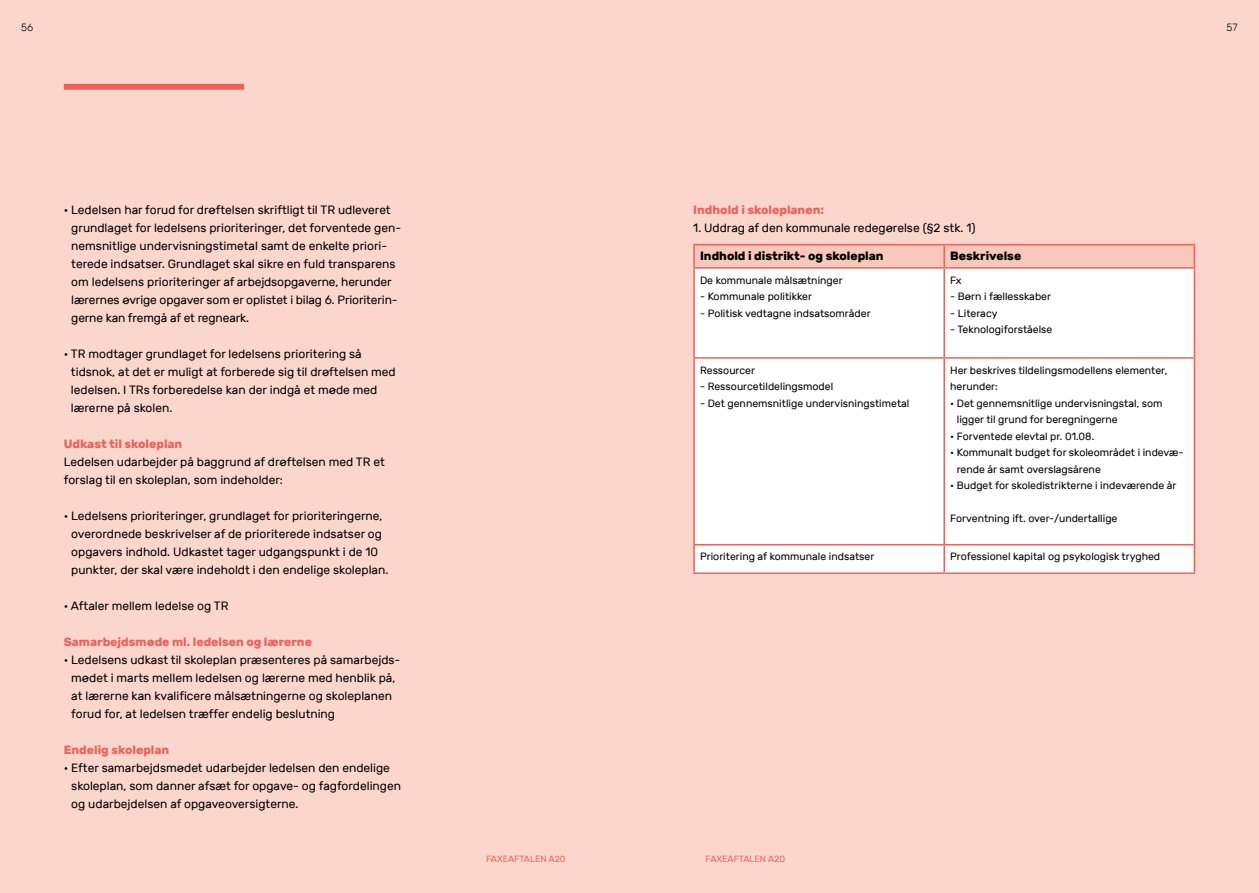
<style>
.page{position:relative;width:1259px;height:893px;background:#fbd6cd}
.page>*{position:absolute;margin:0;border:0;box-sizing:border-box;transform-origin:0 0}
.t1{font:12px/18px "Rubik";color:#000}
.t2{font:700 12px "Rubik";color:#ec635c}
.t3{font:700 12px "Rubik";color:#000}
.t4{font:10.5px/16.5px "Rubik";color:#000}
.t5{font:300 10.5px "Rubik";color:#000}
.t6{font:9px "Rubik";color:#ec635c}
</style>
<div class="page">
<div style="left:64px;top:84px;width:180px;height:6px;background:#ec635c"></div>
<div style="left:695px;top:245px;width:498px;height:22px;background:#f9c7bc"></div>
<div style="left:695px;top:269px;width:498px;height:303px;background:#fff"></div>
<hr style="left:693px;top:245px;width:2px;height:22px;background:#ec635c">
<hr style="left:693px;top:244px;width:251px;height:1px;background:#ec635c">
<hr style="left:943px;top:245px;width:2px;height:22px;background:#ec635c">
<hr style="left:944px;top:244px;width:251px;height:1px;background:#ec635c">
<hr style="left:1193px;top:245px;width:2px;height:22px;background:#ec635c">
<hr style="left:693px;top:269px;width:2px;height:88px;background:#ec635c">
<hr style="left:693px;top:267px;width:251px;height:2px;background:#ec635c">
<hr style="left:943px;top:269px;width:2px;height:88px;background:#ec635c">
<hr style="left:944px;top:267px;width:251px;height:2px;background:#ec635c">
<hr style="left:1193px;top:269px;width:2px;height:88px;background:#ec635c">
<hr style="left:693px;top:359px;width:2px;height:185px;background:#ec635c">
<hr style="left:693px;top:357px;width:251px;height:2px;background:#ec635c">
<hr style="left:943px;top:359px;width:2px;height:185px;background:#ec635c">
<hr style="left:944px;top:357px;width:251px;height:2px;background:#ec635c">
<hr style="left:1193px;top:359px;width:2px;height:185px;background:#ec635c">
<hr style="left:693px;top:545px;width:2px;height:27px;background:#ec635c">
<hr style="left:693px;top:544px;width:251px;height:1px;background:#ec635c">
<hr style="left:693px;top:572px;width:251px;height:2px;background:#ec635c">
<hr style="left:943px;top:545px;width:2px;height:27px;background:#ec635c">
<hr style="left:944px;top:544px;width:251px;height:1px;background:#ec635c">
<hr style="left:1193px;top:545px;width:2px;height:27px;background:#ec635c">
<hr style="left:944px;top:572px;width:251px;height:2px;background:#ec635c">
<p class="t5" style="left:21px;top:22px;width:14px">56</p>
<p class="t1" style="left:71px;top:201px;width:331px;text-indent:-7px">• Ledelsen har forud for drøftelsen skriftligt til TR udleveret grundlaget for ledelsens prioriteringer, det forventede gen&shy;nemsnitlige undervisningstimetal samt de enkelte priori&shy;terede indsatser. Grundlaget skal sikre en fuld transparens om ledelsens prioriteringer af arbejdsopgaverne, herunder lærernes øvrige opgaver som er oplistet i bilag 6. Prioriterin&shy;gerne kan fremgå af et regneark.</p>
<p class="t1" style="left:71px;top:345px;width:326px;text-indent:-7px">• TR modtager grundlaget for ledelsens prioritering så tidsnok, at det er muligt at forberede sig til drøftelsen med ledelsen. I TRs forberedelse kan der indgå et møde med lærerne på skolen.</p>
<p class="t2" style="left:64px;top:437px;width:120px">Udkast til skoleplan</p>
<p class="t1" style="left:64px;top:453px;width:323px">Ledelsen udarbejder på baggrund af drøftelsen med TR et forslag til en skoleplan, som indeholder:</p>
<p class="t1" style="left:71px;top:507px;width:318px;text-indent:-7px">• Ledelsens prioriteringer, grundlaget for prioriteringerne, overordnede beskrivelser af de prioriterede indsatser og opgavers indhold. Udkastet tager udgangspunkt i de 10 punkter, der skal være indeholdt i den endelige skoleplan.</p>
<p class="t1" style="left:64px;top:597px;width:166px">• Aftaler mellem ledelse og TR</p>
<p class="t2" style="left:64px;top:635px;width:250px">Samarbejdsmøde ml. ledelsen og lærerne</p>
<p class="t1" style="left:71px;top:651px;width:331px;text-indent:-7px">• Ledelsens udkast til skoleplan præsenteres på samarbejds&shy;mødet i marts mellem ledelsen og lærerne med henblik på, at lærerne kan kvalificere målsætningerne og skoleplanen forud for, at ledelsen træffer endelig beslutning</p>
<p class="t2" style="left:64px;top:743px;width:107px">Endelig skoleplan</p>
<p class="t1" style="left:71px;top:759px;width:331px;text-indent:-7px">• Efter samarbejdsmødet udarbejder ledelsen den endelige skoleplan, som danner afsæt for opgave- og fagfordelingen og udarbejdelsen af opgaveoversigterne.</p>
<p class="t6" style="left:486px;top:854px;width:81px">FAXEAFTALEN A20</p>
<p class="t5" style="left:1226px;top:22px;width:13px">57</p>
<p class="t2" style="left:693px;top:203px;width:132px">Indhold i skoleplanen:</p>
<p class="t1" style="left:693px;top:219px;width:284px">1. Uddrag af den kommunale redegørelse (§2 stk. 1)</p>
<p class="t3" style="left:700px;top:249px;width:185px">Indhold i distrikt- og skoleplan</p>
<p class="t3" style="left:950px;top:249px;width:73px">Beskrivelse</p>
<p class="t4" style="left:700px;top:272px;width:144px">De kommunale målsætninger</p>
<p class="t4" style="left:700px;top:289px;width:114px">- Kommunale politikker</p>
<p class="t4" style="left:700px;top:305px;width:172px">- Politisk vedtagne indsatsområder</p>
<p class="t4" style="left:950px;top:272px;width:13px">Fx</p>
<p class="t4" style="left:950px;top:289px;width:102px">- Børn i fællesskaber</p>
<p class="t4" style="left:950px;top:305px;width:49px">- Literacy</p>
<p class="t4" style="left:950px;top:322px;width:104px">- Teknologiforståelse</p>
<p class="t4" style="left:700px;top:362px;width:57px">Ressourcer</p>
<p class="t4" style="left:700px;top:378px;width:135px">- Ressourcetildelingsmodel</p>
<p class="t4" style="left:700px;top:395px;width:211px">- Det gennemsnitlige undervisningstimetal</p>
<p class="t4" style="left:950px;top:362px;width:218px">Her beskrives tildelingsmodellens elementer, herunder:</p>
<p class="t4" style="left:956px;top:395px;width:207px;text-indent:-7px">• Det gennemsnitlige undervisningstal, som ligger til grund for beregningerne</p>
<p class="t4" style="left:950px;top:428px;width:145px">• Forventede elevtal pr. 01.08.</p>
<p class="t4" style="left:956px;top:444px;width:228px;text-indent:-7px">• Kommunalt budget for skoleområdet i indevæ&shy;rende år samt overslagsårene</p>
<p class="t4" style="left:950px;top:477px;width:228px">• Budget for skoledistrikterne i indeværende år</p>
<p class="t4" style="left:950px;top:510px;width:169px">Forventning ift. over-/undertallige</p>
<p class="t4" style="left:700px;top:549px;width:176px">Prioritering af kommunale indsatser</p>
<p class="t4" style="left:950px;top:549px;width:211px">Professionel kapital og psykologisk tryghed</p>
<p class="t6" style="left:705px;top:854px;width:81px">FAXEAFTALEN A20</p>
</div>
